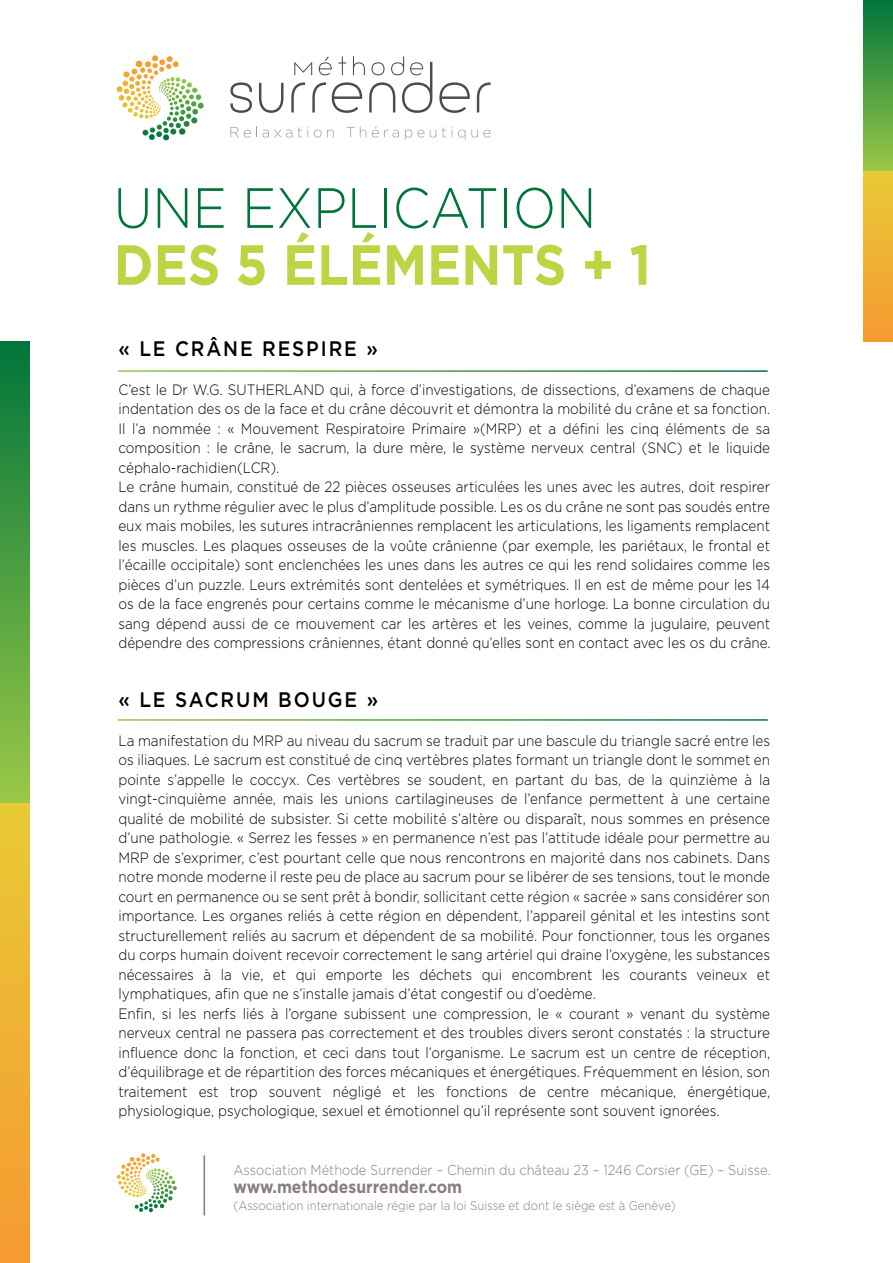
<style>
.page{position:relative;width:893px;height:1263px;background:#fff}
.page>*{position:absolute;margin:0;border:0;box-sizing:border-box;transform-origin:0 0}
.t1{font:300 56.55px "Gotham";color:#00753b;scale:.9 1}
.t2{font:700 56.55px "Gotham";color:#bed444;scale:.9 1}
.t3{font:500 21px "Gotham";letter-spacing:.1em;color:#000;scale:.9 1}
.t4{font:700 17.4px "Gotham";color:#887e7d;scale:.9 1}
.t5{font:300 15px/19.5px "Gotham";color:#000;scale:.9 1}
.t6{font:300 14.25px "Gotham";color:#887e7d;scale:.9 1}
.t7{font:300 12.75px "Gotham";color:#887e7d;scale:.9 1}
</style>
<div class="page">
<svg style="left:116px;top:1153px;width:61px;height:59px"></svg>
<hr style="left:203px;top:1155px;width:2px;height:60px;background:#887e7d">
<svg style="left:230px;top:126px;width:78px;height:12px"></svg>
<svg style="left:314px;top:130px;width:20px;height:8px"></svg>
<svg style="left:347px;top:126px;width:19px;height:11px"></svg>
<svg style="left:372px;top:126px;width:27px;height:12px"></svg>
<svg style="left:405px;top:130px;width:19px;height:10px"></svg>
<svg style="left:430px;top:130px;width:6px;height:8px"></svg>
<svg style="left:442px;top:127px;width:23px;height:13px"></svg>
<svg style="left:471px;top:130px;width:19px;height:8px"></svg>
<svg style="left:230px;top:82px;width:22px;height:31px"></svg>
<svg style="left:259px;top:83px;width:24px;height:30px"></svg>
<svg style="left:439px;top:82px;width:31px;height:31px"></svg>
<svg style="left:477px;top:82px;width:13px;height:30px"></svg>
<svg style="left:291px;top:56px;width:141px;height:57px"></svg>
<svg style="left:116px;top:55px;width:88px;height:86px"></svg>
<div style="left:863px;top:171px;width:30px;height:170px;background:linear-gradient(to bottom,#e8ca36,#f69a31)"></div>
<div style="left:863px;top:0;width:30px;height:171px;background:linear-gradient(to bottom,#00753b,#9ac847)"></div>
<div style="left:0;top:802px;width:30px;height:461px;background:linear-gradient(to bottom,#e8ca36,#f69931)"></div>
<div style="left:0;top:341px;width:30px;height:461px;background:linear-gradient(to bottom,#00753b,#9ac847)"></div>
<h1 class="t1" style="left:114px;top:177px;width:538px">UNE EXPLICATION</h1>
<h1 class="t2" style="left:114px;top:232px;width:599px">DES 5 ÉLÉMENTS + 1</h1>
<h2 class="t3" style="left:118px;top:337px;width:290px">« LE CRÂNE RESPIRE »</h2>
<p class="t5" style="left:118px;top:380px;width:726px">C’est le Dr W.G. SUTHERLAND qui, à force d’investigations, de dissections, d’examens de chaque indentation des os de la face et du crâne découvrit et démontra la mobilité du crâne et sa fonction.<br>Il l’a nommée : « Mouvement Respiratoire Primaire »(MRP) et a défini les cinq éléments de sa composition : le crâne, le sacrum, la dure mère, le système nerveux central (SNC) et le liquide céphalo-rachidien(LCR).<br>Le crâne humain, constitué de 22 pièces osseuses articulées les unes avec les autres, doit respirer dans un rythme régulier avec le plus d’amplitude possible. Les os du crâne ne sont pas soudés entre eux mais mobiles, les sutures intracrâniennes remplacent les articulations, les ligaments remplacent les muscles. Les plaques osseuses de la voûte crânienne (par exemple, les pariétaux, le frontal et l’écaille occipitale) sont enclenchées les unes dans les autres ce qui les rend solidaires comme les pièces d’un puzzle. Leurs extrémités sont dentelées et symétriques. Il en est de même pour les 14 os de la face engrenés pour certains comme le mécanisme d’une horloge. La bonne circulation du sang dépend aussi de ce mouvement car les artères et les veines, comme la jugulaire, peuvent dépendre des compressions crâniennes, étant donné qu’elles sont en contact avec les os du crâne.</p>
<h2 class="t3" style="left:118px;top:688px;width:290px">« LE SACRUM BOUGE »</h2>
<p class="t5" style="left:118px;top:731px;width:726px">La manifestation du MRP au niveau du sacrum se traduit par une bascule du triangle sacré entre les os iliaques. Le sacrum est constitué de cinq vertèbres plates formant un triangle dont le sommet en pointe s’appelle le coccyx. Ces vertèbres se soudent, en partant du bas, de la quinzième à la vingt-cinquième année, mais les unions cartilagineuses de l’enfance permettent à une certaine qualité de mobilité de subsister. Si cette mobilité s’altère ou disparaît, nous sommes en présence d’une pathologie. « Serrez les fesses » en permanence n’est pas l’attitude idéale pour permettre au MRP de s’exprimer, c’est pourtant celle que nous rencontrons en majorité dans nos cabinets. Dans notre monde moderne il reste peu de place au sacrum pour se libérer de ses tensions, tout le monde court en permanence ou se sent prêt à bondir, sollicitant cette région « sacrée » sans considérer son importance. Les organes reliés à cette région en dépendent, l’appareil génital et les intestins sont structurellement reliés au sacrum et dépendent de sa mobilité. Pour fonctionner, tous les organes du corps humain doivent recevoir correctement le sang artériel qui draine l’oxygène, les substances nécessaires à la vie, et qui emporte les déchets qui encombrent les courants veineux et lymphatiques, afin que ne s’installe jamais d’état congestif ou d’oedème.<br>Enfin, si les nerfs liés à l’organe subissent une compression, le « courant » venant du système nerveux central ne passera pas correctement et des troubles divers seront constatés : la structure influence donc la fonction, et ceci dans tout l’organisme. Le sacrum est un centre de réception, d’équilibrage et de répartition des forces mécaniques et énergétiques. Fréquemment en lésion, son traitement est trop souvent négligé et les fonctions de centre mécanique, énergétique, physiologique, psychologique, sexuel et émotionnel qu’il représente sont souvent ignorées.</p>
<p class="t6" style="left:233px;top:1162px;width:598px">Association Méthode Surrender – Chemin du château 23 – 1246 Corsier (GE) – Suisse.</p>
<p class="t4" style="left:233px;top:1176px;width:255px">www.methodesurrender.com</p>
<p class="t7" style="left:233px;top:1199px;width:493px">(Association internationale régie par la loi Suisse et dont le siège est à Genève)</p>
</div>
